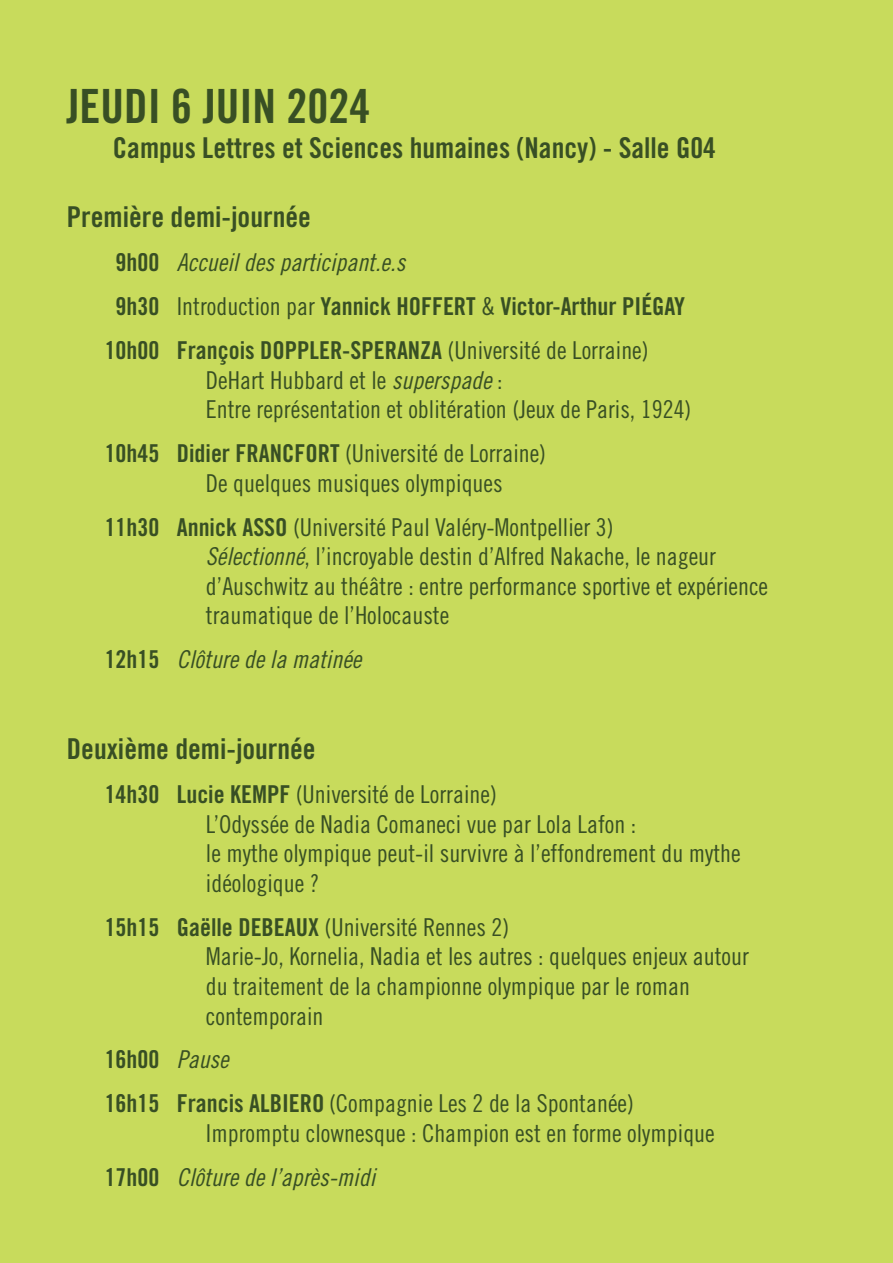
<style>
.page{position:relative;width:893px;height:1263px;background:#c8db5c}
.page>*{position:absolute;margin:0;border:0;box-sizing:border-box;transform-origin:0 0}
.t1{font:47.25px "Trade Gothic LT Std Bd Cn 20";color:#384f24}
.t2{font:28.8px "Trade Gothic LT Std Bd Cn 20";color:#384f24}
.t3{font:24.6px/29.5px "Trade Gothic LT Std Cn 18";color:#384f24}
.t4{font:24.6px "Trade Gothic LT Std Bd Cn 20";color:#384f24}
.t5{font:24.6px "Trade Gothic LT Std Cn 18 Obl";color:#384f24}
.s1{font-family:"Trade Gothic LT Std Cn 18"}
.s2{font-family:"Trade Gothic LT Std Cn 18 Obl"}
.s3{font-family:"Trade Gothic LT Std Bd Cn 20"}
</style>
<div class="page">
<p class="t1" style="left:66px;top:78px;width:306px">JEUDI 6 JUIN 2024</p>
<p class="t2" style="left:113px;top:130px;width:604px">Campus Lettres et Sciences humaines (Nancy) - Salle G04</p>
<p class="t2" style="left:67px;top:199px;width:246px">Première demi-journée</p>
<p class="t4" style="left:116px;top:247px;width:45px">9h00</p>
<p class="t5" style="left:177px;top:248px;width:230px">Accueil des participant.e.s</p>
<p class="t4" style="left:116px;top:291px;width:45px">9h30</p>
<p class="t4" style="left:177px;top:291px;width:510px"><span class="s1">Introduction par</span> Yannick HOFFERT <span class="s1">&amp;</span> Victor-Arthur PIÉGAY</p>
<p class="t4" style="left:105px;top:335px;width:56px">10h00</p>
<p class="t4" style="left:177px;top:335px;width:473px">François DOPPLER-SPERANZA <span class="s1">(Université de Lorraine)</span></p>
<p class="t3" style="left:206px;top:365px;width:298px">DeHart Hubbard et le <span class="s2">superspade</span> :</p>
<p class="t3" style="left:206px;top:394px;width:487px">Entre représentation et oblitération (Jeux de Paris, 1924)</p>
<p class="t4" style="left:105px;top:438px;width:56px">10h45</p>
<p class="t3" style="left:177px;top:438px;width:371px"><span class="s3">Didier FRANCFORT</span> (Université de Lorraine)</p>
<p class="t3" style="left:206px;top:468px;width:298px">De quelques musiques olympiques</p>
<p class="t4" style="left:105px;top:512px;width:56px">11h30</p>
<p class="t3" style="left:177px;top:512px;width:438px"><span class="s3">Annick ASSO</span> (Université Paul Valéry-Montpellier 3)</p>
<p class="t3" style="left:206px;top:541px;width:564px"><span class="s2">Sélectionné</span>, l’incroyable destin d’Alfred Nakache, le nageur d’Auschwitz au théâtre : entre performance sportive et expérience traumatique de l’Holocauste</p>
<p class="t4" style="left:105px;top:645px;width:56px">12h15</p>
<p class="t5" style="left:177px;top:645px;width:186px">Clôture de la matinée</p>
<p class="t2" style="left:67px;top:731px;width:250px">Deuxième demi-journée</p>
<p class="t4" style="left:105px;top:779px;width:56px">14h30</p>
<p class="t3" style="left:177px;top:779px;width:322px"><span class="s3">Lucie KEMPF</span> (Université de Lorraine)</p>
<p class="t3" style="left:206px;top:809px;width:432px">L’Odyssée de Nadia Comaneci vue par Lola Lafon :</p>
<p class="t3" style="left:206px;top:838px;width:536px">le mythe olympique peut-il survivre à l’effondrement du mythe idéologique ?</p>
<p class="t4" style="left:105px;top:912px;width:56px">15h15</p>
<p class="t3" style="left:177px;top:912px;width:334px"><span class="s3">Gaëlle DEBEAUX</span> (Université Rennes 2)</p>
<p class="t3" style="left:206px;top:941px;width:544px">Marie-Jo, Kornelia, Nadia et les autres : quelques enjeux autour du traitement de la championne olympique par le roman contemporain</p>
<p class="t4" style="left:105px;top:1045px;width:56px">16h00</p>
<p class="t5" style="left:177px;top:1045px;width:53px">Pause</p>
<p class="t4" style="left:105px;top:1089px;width:56px">16h15</p>
<p class="t3" style="left:177px;top:1088px;width:459px"><span class="s3">Francis ALBIERO</span> (Compagnie Les 2 de la Spontanée)</p>
<p class="t3" style="left:206px;top:1118px;width:510px">Impromptu clownesque : Champion est en forme olympique</p>
<p class="t4" style="left:105px;top:1162px;width:56px">17h00</p>
<p class="t5" style="left:177px;top:1162px;width:200px">Clôture de l’après-midi</p>
</div>
